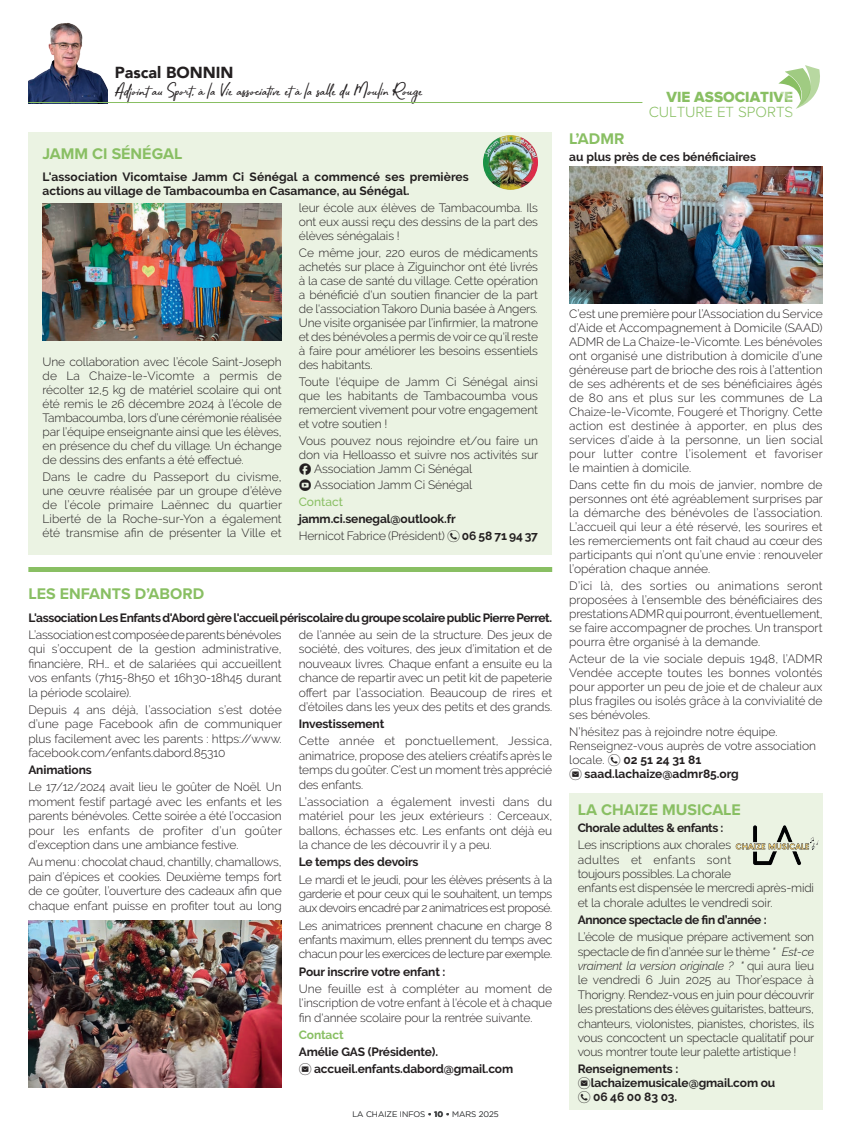
<style>
.page{position:relative;width:851px;height:1134px;background:#fff}
.page>*{position:absolute;margin:0;border:0;box-sizing:border-box;transform-origin:0 0}
.t1{font:18.6px "Bahagia";color:#231f20}
.t2{font:700 16px "Proxima Nova";color:#89bf63}
.t3{font:900 16px "Avenir";color:#231f20}
.t4{font:300 15.3px "Proxima Nova A";color:#89bf63}
.t5{font:15.3px "Proxima Nova Extrabld";color:#89bf63}
.t6{font:300 12px/14px "Raleway";letter-spacing:-.01em;color:#231f20;text-align:justify}
.t7{font:700 12px/14px "Raleway";letter-spacing:-.01em;color:#231f20}
.t8{font:700 12px "Raleway";letter-spacing:-.03em;color:#231f20}
.t9{font:700 12px "Raleway";letter-spacing:-.01em;color:#89bf63}
.t10{font:300 8px "Gotham";color:#3d3f40}
.s1{font-family:"typeecon";font-weight:400}
.s2{font-weight:500;color:#89bf63}
.s3{font-weight:300}
.s4{font-weight:700}
.s5{font-style:italic}
</style>
<div class="page">
<img style="left:28px;top:22px;width:80px;height:80px">
<div style="left:28px;top:132px;width:524px;height:422px;background:#ebf3e3"></div>
<img style="left:43px;top:204px;width:239px;height:137px">
<img style="left:28px;top:920px;width:254px;height:167px">
<div style="left:28px;top:567px;width:524px;height:5px;background:#89bf63"></div>
<img style="left:483px;top:135px;width:55px;height:55px;border-radius:27px">
<img style="left:569px;top:167px;width:253px;height:137px">
<div style="left:569px;top:793px;width:253px;height:317px;background:#ebf3e3"></div>
<img style="left:735px;top:825px;width:84px;height:40px">
<hr style="left:28px;top:102px;width:614px;height:1px;background:#89bf63">
<svg style="left:778px;top:65px;width:42px;height:44px"></svg>
<h2 class="t3" style="left:115px;top:58px;width:120px">Pascal BONNIN</h2>
<h1 class="t1" style="left:115px;top:78px;width:309px">Adjoint au Sport, à la Vie associative et à la salle du Moulin Rouge</h1>
<h2 class="t2" style="left:43px;top:141px;width:141px">JAMM CI SÉNÉGAL</h2>
<p class="t7" style="left:43px;top:170px;width:427px">L'association Vicomtaise Jamm Ci Sénégal a commencé ses premières actions au village de Tambacoumba en Casamance, au Sénégal.</p>
<p class="t6" style="left:43px;top:355px;width:241px">Une collaboration avec l’école Saint-Joseph de La Chaize-le-Vicomte a permis de récolter 12,5 kg de matériel scolaire qui ont été remis le 26 décembre 2024 à l’école de Tambacoumba, lors d’une cérémonie réalisée par l’équipe enseignante ainsi que les élèves, en présence du chef du village. Un échange de dessins des enfants a été effectué.</p>
<p class="t6" style="left:43px;top:470px;width:241px">Dans le cadre du Passeport du civisme, une œuvre réalisée par un groupe d’élève de l’école primaire Laënnec du quartier Liberté de la Roche-sur-Yon a également été transmise afin de présenter la Ville et</p>
<p class="t6" style="left:299px;top:201px;width:241px">leur école aux élèves de Tambacoumba. Ils ont eux aussi reçu des dessins de la part des élèves sénégalais !</p>
<p class="t6" style="left:299px;top:246px;width:241px">Ce même jour, 220 euros de médicaments achetés sur place à Ziguinchor ont été livrés à la case de santé du village. Cette opération a bénéficié d'un soutien financier de la part de l'association Takoro Dunia basée à Angers.<br>Une visite organisée par l’infirmier, la matrone et des bénévoles a permis de voir ce qu'il reste à faire pour améliorer les besoins essentiels des habitants.</p>
<p class="t6" style="left:299px;top:374px;width:241px">Toute l'équipe de Jamm Ci Sénégal ainsi que les habitants de Tambacoumba vous remercient vivement pour votre engagement et votre soutien !</p>
<p class="t6" style="left:299px;top:433px;width:241px">Vous pouvez nous rejoindre et/ou faire un don via Helloasso et suivre nos activités sur <span class="s1">F</span> Association Jamm Ci Sénégal</p>
<p class="t6" style="left:299px;top:477px;width:175px;line-height:16.8px"><span class="s1">Y</span> Association Jamm Ci Sénégal<br><span class="s2">Contact</span></p>
<p class="t7" style="left:299px;top:511px;width:241px;line-height:16.8px">jamm.ci.senegal@outlook.fr<br><span class="s3">Hernicot Fabrice (Président)</span> <span class="s1">N</span> 06 58 71 94 37</p>
<h2 class="t2" style="left:28px;top:581px;width:177px">LES ENFANTS D’ABORD</h2>
<p class="t8" style="left:28px;top:611px;width:525px">L'association Les Enfants d'Abord gère l'accueil périscolaire du groupe scolaire public Pierre Perret.</p>
<p class="t6" style="left:28px;top:627px;width:255px;line-height:14.4px">L’association est composée de parents bénévoles qui s’occupent de la gestion administrative, financière, RH… et de salariées qui accueillent vos enfants (7h15-8h50 et 16h30-18h45 durant la période scolaire).</p>
<p class="t6" style="left:28px;top:702px;width:255px;line-height:14.4px">Depuis 4 ans déjà, l’association s’est dotée d’une page Facebook afin de communiquer plus facilement avec les parents : https://www. facebook.com/enfants.dabord.85310</p>
<p class="t7" style="left:28px;top:763px;width:65px">Animations</p>
<p class="t6" style="left:28px;top:780px;width:255px;line-height:14.4px">Le 17/12/2024 avait lieu le goûter de Noël. Un moment festif partagé avec les enfants et les parents bénévoles. Cette soirée a été l’occasion pour les enfants de profiter d’un goûter d’exception dans une ambiance festive.</p>
<p class="t6" style="left:28px;top:855px;width:255px;line-height:14.4px">Au menu : chocolat chaud, chantilly, chamallows, pain d’épices et cookies. Deuxième temps fort de ce goûter, l’ouverture des cadeaux afin que chaque enfant puisse en profiter tout au long</p>
<p class="t6" style="left:299px;top:627px;width:255px;line-height:14.4px">de l’année au sein de la structure. Des jeux de société, des voitures, des jeux d’imitation et de nouveaux livres. Chaque enfant a ensuite eu la chance de repartir avec un petit kit de papeterie offert par l’association. Beaucoup de rires et d’étoiles dans les yeux des petits et des grands.</p>
<p class="t7" style="left:299px;top:717px;width:87px">Investissement</p>
<p class="t6" style="left:299px;top:734px;width:255px;line-height:14.4px">Cette année et ponctuellement, Jessica, animatrice, propose des ateliers créatifs après le temps du goûter. C’est un moment très apprécié des enfants.</p>
<p class="t6" style="left:299px;top:794px;width:255px;line-height:14.4px">L’association a également investi dans du matériel pour les jeux extérieurs : Cerceaux, ballons, échasses etc. Les enfants ont déjà eu la chance de les découvrir il y a peu.</p>
<p class="t7" style="left:299px;top:855px;width:121px">Le temps des devoirs</p>
<p class="t6" style="left:299px;top:872px;width:255px;line-height:14.4px">Le mardi et le jeudi, pour les élèves présents à la garderie et pour ceux qui le souhaitent, un temps aux devoirs encadré par 2 animatrices est proposé.</p>
<p class="t6" style="left:299px;top:918px;width:255px;line-height:14.4px">Les animatrices prennent chacune en charge 8 enfants maximum, elles prennent du temps avec chacun pour les exercices de lecture par exemple.</p>
<p class="t7" style="left:299px;top:964px;width:148px">Pour inscrire votre enfant :</p>
<p class="t6" style="left:299px;top:981px;width:255px;line-height:14.4px">Une feuille est à compléter au moment de l'inscription de votre enfant à l'école et à chaque fin d'année scolaire pour la rentrée suivante.</p>
<p class="t9" style="left:299px;top:1028px;width:46px">Contact</p>
<p class="t7" style="left:299px;top:1043px;width:216px;line-height:16.8px">Amélie GAS (Présidente).<br><span class="s1">E</span> accueil.enfants.dabord@gmail.com</p>
<p class="t10" style="left:352px;top:1110px;width:148px">LA CHAIZE INFOS <span class="s4">• 10 •</span> MARS 2025</p>
<p class="t5" style="left:666px;top:89px;width:128px">VIE ASSOCIATIVE</p>
<p class="t4" style="left:648px;top:103px;width:146px">CULTURE ET SPORTS</p>
<h2 class="t2" style="left:569px;top:127px;width:57px">L’ADMR</h2>
<p class="t7" style="left:569px;top:150px;width:188px">au plus près de ces bénéficiaires</p>
<p class="t6" style="left:569px;top:307px;width:255px">C’est une première pour l’Association du Service d’Aide et Accompagnement à Domicile (SAAD)<br>ADMR de La Chaize-le-Vicomte. Les bénévoles ont organisé une distribution à domicile d’une généreuse part de brioche des rois à l’attention de ses adhérents et de ses bénéficiaires âgés de 80 ans et plus sur les communes de La Chaize-le-Vicomte, Fougeré et Thorigny. Cette action est destinée à apporter, en plus des services d’aide à la personne, un lien social pour lutter contre l’isolement et favoriser le maintien à domicile.</p>
<p class="t6" style="left:569px;top:478px;width:255px">Dans cette fin du mois de janvier, nombre de personnes ont été agréablement surprises par la démarche des bénévoles de l’association.<br>L’accueil qui leur a été réservé, les sourires et les remerciements ont fait chaud au cœur des participants qui n’ont qu’une envie : renouveler l’opération chaque année.</p>
<p class="t6" style="left:569px;top:579px;width:255px">D’ici là, des sorties ou animations seront proposées à l’ensemble des bénéficiaires des prestations ADMR qui pourront, éventuellement, se faire accompagner de proches. Un transport pourra être organisé à la demande.</p>
<p class="t6" style="left:569px;top:651px;width:255px">Acteur de la vie sociale depuis 1948, l’ADMR Vendée accepte toutes les bonnes volontés pour apporter un peu de joie et de chaleur aux plus fragiles ou isolés grâce à la convivialité de ses bénévoles.</p>
<p class="t6" style="left:569px;top:724px;width:248px;line-height:14.3px;text-align:left">N’hésitez pas à rejoindre notre équipe.<br>Renseignez-vous auprès de votre association locale. <span class="s1">N</span> <span class="s4">02 51 24 31 81<br></span><span class="s1">E</span> <span class="s4">saad.lachaize@admr85.org</span></p>
<h2 class="t2" style="left:577px;top:797px;width:165px">LA CHAIZE MUSICALE</h2>
<p class="t8" style="left:577px;top:821px;width:147px">Chorale adultes &amp; enfants :</p>
<p class="t6" style="left:577px;top:838px;width:238px;line-height:14.4px;text-align:left">Les inscriptions aux chorales<br>adultes et enfants sont<br>toujours possibles. La chorale<br>enfants est dispensée le mercredi après-midi et la chorale adultes le vendredi soir.</p>
<p class="t8" style="left:577px;top:913px;width:190px">Annonce spectacle de fin d’année :</p>
<p class="t6" style="left:577px;top:930px;width:238px;line-height:14.4px">L’école de musique prépare activement son spectacle de fin d’année sur le thème <span class="s5">" Est-ce vraiment la version originale ? "</span> qui aura lieu le vendredi 6 Juin 2025 au Thor’espace à Thorigny. Rendez-vous en juin pour découvrir les prestations des élèves guitaristes, batteurs, chanteurs, violonistes, pianistes, choristes, ils vous concoctent un spectacle qualitatif pour vous montrer toute leur palette artistique !</p>
<p class="t7" style="left:577px;top:1062px;width:199px">Renseignements :<br><span class="s1">E</span>lachaizemusicale@gmail.com ou<br><span class="s1">N</span> 06 46 00 83 03.</p>
</div>
